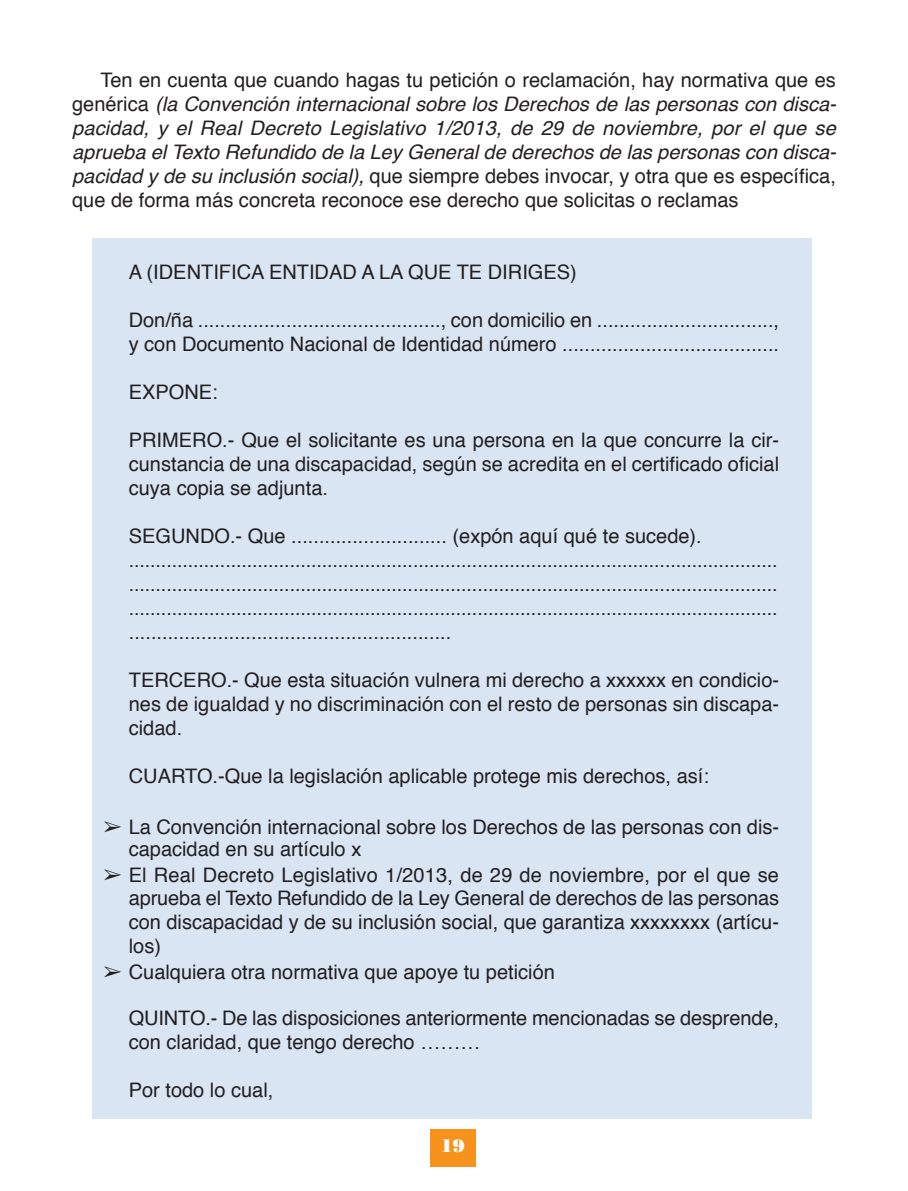
<style>
.page{position:relative;width:908px;height:1191px;background:#fff}
.page>*{position:absolute;margin:0;border:0;box-sizing:border-box;transform-origin:0 0}
.t1{font:20px/24px "Helvetica";color:#231f20}
.t2{font:italic 20px/24px "Helvetica";color:#231f20;text-align:justify}
.t3{font:18px "Bodoni Std Poster";color:#fff}
.s1{font-style:normal}
.s2{font-family:"MS Gothic"}
</style>
<div class="page">
<div style="left:92px;top:238px;width:719px;height:881px;background:#dae5f4"></div>
<div style="left:430px;top:1129px;width:46px;height:37px;background:#f7931d"></div>
<p class="t2" style="left:72px;top:70px;width:765px;text-indent:28px"><span class="s1">Ten en cuenta que cuando hagas tu petición o reclamación, hay normativa que es genérica</span> (la Convención internacional sobre los Derechos de las personas con disca&shy;pacidad, y el Real Decreto Legislativo 1/2013, de 29 de noviembre, por el que se aprueba el Texto Refundido de la Ley General de derechos de las personas con disca&shy;pacidad y de su inclusión social), <span class="s1">que siempre debes invocar, y otra que es específica, que de forma más concreta reconoce ese derecho que solicitas o reclamas</span></p>
<p class="t1" style="left:129px;top:262px;width:449px">A (IDENTIFICA ENTIDAD A LA QUE TE DIRIGES)</p>
<p class="t1" style="left:129px;top:310px;width:651px">Don/ña ............................................, con domicilio en ................................, y con Documento Nacional de Identidad número .......................................</p>
<p class="t1" style="left:129px;top:382px;width:90px">EXPONE:</p>
<p class="t1" style="left:129px;top:430px;width:651px;text-align:justify">PRIMERO.- Que el solicitante es una persona en la que concurre la cir&shy;cunstancia de una discapacidad, según se acredita en el certificado oficial cuya copia se adjunta.</p>
<p class="t1" style="left:129px;top:526px;width:650px">SEGUNDO.- Que ............................ (expón aquí qué te sucede). ......................................................................................................................... ......................................................................................................................... ......................................................................................................................... ..........................................................</p>
<p class="t1" style="left:129px;top:670px;width:651px;text-align:justify">TERCERO.- Que esta situación vulnera mi derecho a xxxxxx en condicio&shy;nes de igualdad y no discriminación con el resto de personas sin discapa&shy;cidad.</p>
<p class="t1" style="left:129px;top:766px;width:581px">CUARTO.-Que la legislación aplicable protege mis derechos, así:</p>
<p class="t1" style="left:129px;top:817px;width:651px;line-height:22.4px;text-indent:-27px"><span class="s2">➢</span> La Convención internacional sobre los Derechos de las personas con dis&shy;capacidad en su artículo x</p>
<p class="t1" style="left:129px;top:865px;width:651px;line-height:23.4px;text-align:justify;text-indent:-27px"><span class="s2">➢</span> El Real Decreto Legislativo 1/2013, de 29 de noviembre, por el que se aprueba el Texto Refundido de la Ley General de derechos de las personas con discapacidad y de su inclusión social, que garantiza xxxxxxxx (artícu&shy;los)</p>
<p class="t1" style="left:102px;top:961px;width:454px"><span class="s2">➢</span> Cualquiera otra normativa que apoye tu petición</p>
<p class="t1" style="left:129px;top:1007px;width:651px">QUINTO.- De las disposiciones anteriormente mencionadas se desprende, con claridad, que tengo derecho ………</p>
<p class="t1" style="left:129px;top:1079px;width:146px">Por todo lo cual,</p>
<p class="t3" style="left:440px;top:1135px;width:26px">19</p>
</div>
